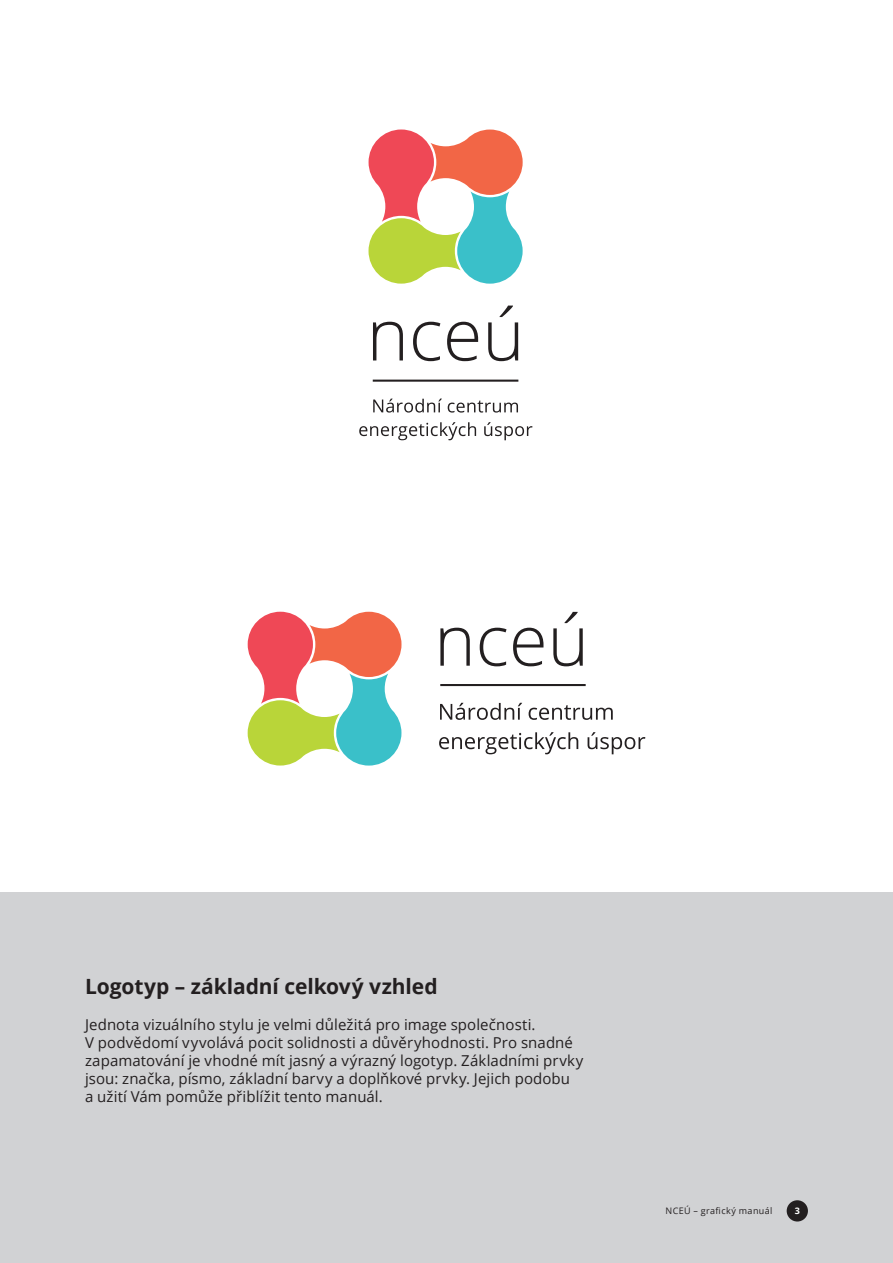
<style>
.page{position:relative;width:893px;height:1263px;background:#fff}
.page>*{position:absolute;margin:0;border:0;box-sizing:border-box;transform-origin:0 0}
.t1{font:700 21px "Open Sans";color:#231f20}
.t2{font:15px/18px "Open Sans";letter-spacing:.005em;color:#231f20}
.t3{font:9px "Open Sans";letter-spacing:.045em;color:#231f20}
.t4{font:700 9px "Open Sans";color:#fff}
</style>
<div class="page">
<div style="left:0;top:892px;width:893px;height:371px;background:#d1d2d4"></div>
<svg style="left:248px;top:612px;width:153px;height:153px"></svg>
<svg style="left:440px;top:703px;width:82px;height:17px"></svg>
<svg style="left:529px;top:705px;width:84px;height:15px"></svg>
<svg style="left:439px;top:732px;width:139px;height:22px"></svg>
<svg style="left:588px;top:732px;width:57px;height:22px"></svg>
<svg style="left:440px;top:628px;width:30px;height:38px"></svg>
<svg style="left:480px;top:628px;width:26px;height:38px"></svg>
<svg style="left:513px;top:628px;width:30px;height:38px"></svg>
<svg style="left:553px;top:612px;width:30px;height:54px"></svg>
<hr style="left:440px;top:684px;width:146px;height:2px;background:#231f20">
<svg style="left:373px;top:322px;width:30px;height:38px"></svg>
<svg style="left:413px;top:322px;width:27px;height:39px"></svg>
<svg style="left:447px;top:322px;width:31px;height:39px"></svg>
<svg style="left:488px;top:306px;width:30px;height:55px"></svg>
<hr style="left:373px;top:380px;width:145px;height:2px;background:#231f20">
<svg style="left:368px;top:129px;width:155px;height:155px"></svg>
<svg style="left:373px;top:399px;width:69px;height:14px"></svg>
<svg style="left:448px;top:400px;width:70px;height:13px"></svg>
<svg style="left:359px;top:422px;width:117px;height:18px"></svg>
<svg style="left:484px;top:422px;width:48px;height:18px"></svg>
<div style="left:787px;top:1200px;width:21px;height:21px;background:#231f20;border-radius:50%"></div>
<h1 class="t1" style="left:85px;top:971px;width:354px">Logotyp – základní celkový vzhled</h1>
<p class="t2" style="left:85px;top:1015px;width:500px">Jednota vizuálního stylu je velmi důležitá pro image společnosti.<br>V podvědomí vyvolává pocit solidnosti a důvěryhodnosti. Pro snadné zapamatování je vhodné mít jasný a výrazný logotyp. Základními prvky jsou: značka, písmo, základní barvy a doplňkové prvky. Jejich podobu<br>a užití Vám pomůže přiblížit tento manuál.</p>
<p class="t3" style="left:666px;top:1205px;width:108px">NCEÚ – grafický manuál</p>
<p class="t4" style="left:795px;top:1204px;width:7px">3</p>
</div>
